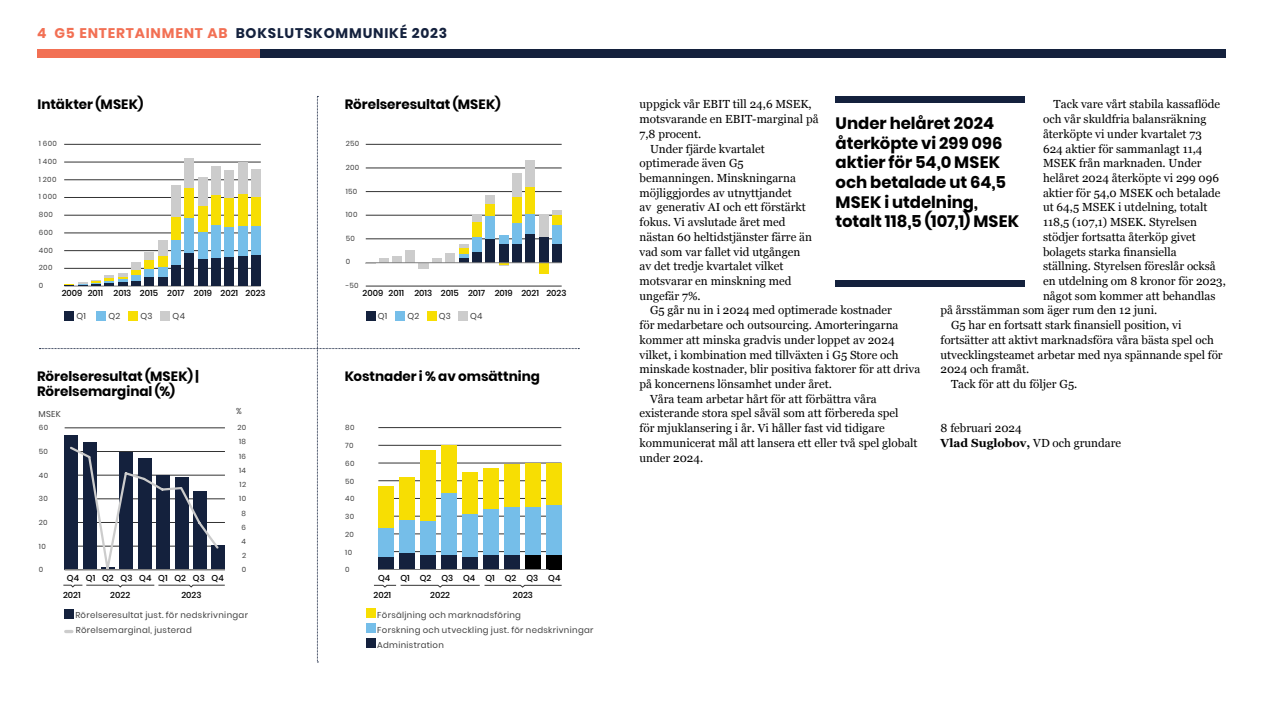
<style>
.page{position:relative;width:1263px;height:711px;background:#fff}
.page>*{position:absolute;margin:0;border:0;box-sizing:border-box;transform-origin:0 0}
.G5_Quote{font:700 16.5px/19.5px "Poppins";letter-spacing:-.005em;color:#000}
.t1{font:700 13.95px "Poppins";letter-spacing:.06em;color:#14213d}
.G5_Subheader{font:700 13.5px/14.7px "Poppins";color:#000}
.G5_Body_indent{font:11.7px/14.7px "Georgia";color:#000}
.G5_Body{font:700 11.7px "Georgia";color:#000}
.G5_Body-2{font:11.7px "Georgia";color:#000}
.graph_legend{font:8.55px "Poppins";letter-spacing:.04em;color:#404040}
.G5_Graph_year{font:500 8.55px "Poppins";color:#000}
.G5_Subheader-2{font:8.55px "Poppins";color:#404040}
.graph_numbers{font:7.2px "Poppins";letter-spacing:.045em;color:#404040}
.s1{color:#f27054}
.s2{font-weight:400}
</style>
<div class="page">
<div style="left:37px;top:49px;width:1189px;height:9px;background:#14213d"></div>
<div style="left:37px;top:49px;width:223px;height:9px;background:#f27054"></div>
<div style="left:836px;top:97px;width:189px;height:6px;background:#14213d"></div>
<div style="left:836px;top:280px;width:189px;height:6px;background:#14213d"></div>
<svg style="left:39px;top:96px;width:540px;height:566px"></svg>
<p class="t1" style="left:37px;top:25px;width:412px"><span class="s1">4 G5 ENTERTAINMENT AB</span> BOKSLUTSKOMMUNIKÉ 2023</p>
<p class="G5_Subheader" style="left:38px;top:96px;width:107px">Intäkter (MSEK)</p>
<p class="G5_Subheader" style="left:345px;top:96px;width:157px">Rörelseresultat (MSEK)</p>
<p class="graph_numbers" style="left:39px;top:139px;width:20px">1 600</p>
<p class="graph_numbers" style="left:39px;top:157px;width:20px">1 400</p>
<p class="graph_numbers" style="left:39px;top:175px;width:19px">1 200</p>
<p class="graph_numbers" style="left:39px;top:192px;width:20px">1 000</p>
<p class="graph_numbers" style="left:39px;top:210px;width:16px">800</p>
<p class="graph_numbers" style="left:39px;top:228px;width:16px">600</p>
<p class="graph_numbers" style="left:39px;top:246px;width:16px">400</p>
<p class="graph_numbers" style="left:39px;top:263px;width:15px">200</p>
<p class="graph_numbers" style="left:39px;top:281px;width:6px">0</p>
<p class="G5_Graph_year" style="left:62px;top:288px;width:22px">2009</p>
<p class="G5_Graph_year" style="left:88px;top:288px;width:17px">2011</p>
<p class="G5_Graph_year" style="left:114px;top:288px;width:19px">2013</p>
<p class="G5_Graph_year" style="left:140px;top:288px;width:20px">2015</p>
<p class="G5_Graph_year" style="left:167px;top:288px;width:19px">2017</p>
<p class="G5_Graph_year" style="left:194px;top:288px;width:19px">2019</p>
<p class="G5_Graph_year" style="left:220px;top:288px;width:19px">2021</p>
<p class="G5_Graph_year" style="left:246px;top:288px;width:22px">2023</p>
<p class="graph_numbers" style="left:346px;top:139px;width:15px">250</p>
<p class="graph_numbers" style="left:346px;top:163px;width:15px">200</p>
<p class="graph_numbers" style="left:346px;top:187px;width:13px">150</p>
<p class="graph_numbers" style="left:346px;top:210px;width:13px">100</p>
<p class="graph_numbers" style="left:346px;top:234px;width:11px">50</p>
<p class="graph_numbers" style="left:346px;top:257px;width:6px">0</p>
<p class="graph_numbers" style="left:346px;top:281px;width:14px">-50</p>
<p class="G5_Graph_year" style="left:362px;top:288px;width:22px">2009</p>
<p class="G5_Graph_year" style="left:389px;top:288px;width:17px">2011</p>
<p class="G5_Graph_year" style="left:414px;top:288px;width:19px">2013</p>
<p class="G5_Graph_year" style="left:441px;top:288px;width:20px">2015</p>
<p class="G5_Graph_year" style="left:468px;top:288px;width:19px">2017</p>
<p class="G5_Graph_year" style="left:495px;top:288px;width:19px">2019</p>
<p class="G5_Graph_year" style="left:521px;top:288px;width:19px">2021</p>
<p class="G5_Graph_year" style="left:546px;top:288px;width:22px">2023</p>
<p class="graph_legend" style="left:77px;top:311px;width:11px">Q1</p>
<p class="graph_legend" style="left:108px;top:311px;width:13px">Q2</p>
<p class="graph_legend" style="left:140px;top:311px;width:14px">Q3</p>
<p class="graph_legend" style="left:173px;top:311px;width:14px">Q4</p>
<p class="graph_legend" style="left:378px;top:311px;width:11px">Q1</p>
<p class="graph_legend" style="left:407px;top:311px;width:13px">Q2</p>
<p class="graph_legend" style="left:439px;top:311px;width:14px">Q3</p>
<p class="graph_legend" style="left:470px;top:311px;width:14px">Q4</p>
<p class="G5_Subheader" style="left:37px;top:368px;width:163px">Rörelseresultat (MSEK) |<br>Rörelsemarginal (%)</p>
<p class="G5_Subheader" style="left:345px;top:368px;width:197px">Kostnader i % av omsättning</p>
<p class="graph_legend" style="left:38px;top:408px;width:24px">MSEK</p>
<p class="graph_numbers" style="left:39px;top:423px;width:11px">60</p>
<p class="graph_numbers" style="left:39px;top:447px;width:11px">50</p>
<p class="graph_numbers" style="left:39px;top:470px;width:11px">40</p>
<p class="graph_numbers" style="left:39px;top:494px;width:10px">30</p>
<p class="graph_numbers" style="left:39px;top:518px;width:10px">20</p>
<p class="graph_numbers" style="left:39px;top:541px;width:8px">10</p>
<p class="graph_numbers" style="left:39px;top:565px;width:6px">0</p>
<p class="G5_Graph_year" style="left:67px;top:573px;width:158px">Q4 Q1 Q2 Q3 Q4 Q1 Q2 Q3 Q4</p>
<p class="G5_Graph_year" style="left:63px;top:589px;width:19px">2021</p>
<p class="G5_Graph_year" style="left:110px;top:589px;width:21px">2022</p>
<p class="G5_Graph_year" style="left:181px;top:589px;width:22px">2023</p>
<p class="G5_Subheader-2" style="left:236px;top:406px;width:7px">%</p>
<p class="graph_numbers" style="left:237px;top:423px;width:10px">20</p>
<p class="graph_numbers" style="left:239px;top:437px;width:8px">18</p>
<p class="graph_numbers" style="left:239px;top:451px;width:8px">16</p>
<p class="graph_numbers" style="left:239px;top:466px;width:8px">14</p>
<p class="graph_numbers" style="left:240px;top:480px;width:8px">12</p>
<p class="graph_numbers" style="left:239px;top:494px;width:8px">10</p>
<p class="graph_numbers" style="left:242px;top:508px;width:6px">8</p>
<p class="graph_numbers" style="left:242px;top:522px;width:6px">6</p>
<p class="graph_numbers" style="left:242px;top:537px;width:6px">4</p>
<p class="graph_numbers" style="left:242px;top:551px;width:6px">2</p>
<p class="graph_numbers" style="left:242px;top:565px;width:6px">0</p>
<p class="graph_legend" style="left:75px;top:609px;width:174px">Rörelseresultat just. för nedskrivningar</p>
<p class="graph_legend" style="left:76px;top:624px;width:117px">Rörelsemarginal, justerad</p>
<p class="graph_numbers" style="left:345px;top:423px;width:11px">80</p>
<p class="graph_numbers" style="left:345px;top:441px;width:10px">70</p>
<p class="graph_numbers" style="left:345px;top:459px;width:11px">60</p>
<p class="graph_numbers" style="left:345px;top:476px;width:11px">50</p>
<p class="graph_numbers" style="left:345px;top:494px;width:11px">40</p>
<p class="graph_numbers" style="left:345px;top:512px;width:10px">30</p>
<p class="graph_numbers" style="left:345px;top:530px;width:10px">20</p>
<p class="graph_numbers" style="left:345px;top:547px;width:8px">10</p>
<p class="graph_numbers" style="left:345px;top:565px;width:6px">0</p>
<p class="G5_Graph_year" style="left:378px;top:573px;width:184px">Q4 Q1 Q2 Q3 Q4 Q1 Q2 Q3 Q4</p>
<p class="G5_Graph_year" style="left:374px;top:590px;width:19px">2021</p>
<p class="G5_Graph_year" style="left:430px;top:590px;width:21px">2022</p>
<p class="G5_Graph_year" style="left:513px;top:590px;width:22px">2023</p>
<p class="graph_legend" style="left:377px;top:609px;width:145px">Försäljning och marknadsföring</p>
<p class="graph_legend" style="left:377px;top:624px;width:218px">Forskning och utveckling just. för nedskrivningar</p>
<p class="graph_legend" style="left:377px;top:639px;width:68px">Administration</p>
<p class="G5_Body_indent" style="left:1053px;top:96px;width:168px">Tack vare vårt stabila kassaflöde</p>
<p class="G5_Body_indent" style="left:1043px;top:111px;width:165px">och vår skuldfria balansräkning</p>
<p class="G5_Body_indent" style="left:1043px;top:126px;width:160px">återköpte vi under kvartalet 73</p>
<p class="G5_Body_indent" style="left:1043px;top:140px;width:161px">624 aktier för sammanlagt 11,4</p>
<p class="G5_Body_indent" style="left:1043px;top:155px;width:160px">MSEK från marknaden. Under</p>
<p class="G5_Body_indent" style="left:1043px;top:170px;width:177px">helåret 2024 återköpte vi 299 096</p>
<p class="G5_Body_indent" style="left:1043px;top:185px;width:179px">aktier för 54,0 MSEK och betalade</p>
<p class="G5_Body_indent" style="left:1043px;top:199px;width:166px">ut 64,5 MSEK i utdelning, totalt</p>
<p class="G5_Body_indent" style="left:1043px;top:214px;width:155px">118,5 (107,1) MSEK. Styrelsen</p>
<p class="G5_Body_indent" style="left:1043px;top:229px;width:154px">stödjer fortsatta återköp givet</p>
<p class="G5_Body_indent" style="left:1043px;top:243px;width:135px">bolagets starka finansiella</p>
<p class="G5_Body_indent" style="left:1043px;top:258px;width:174px">ställning. Styrelsen föreslår också</p>
<p class="G5_Body_indent" style="left:1043px;top:273px;width:184px">en utdelning om 8 kronor för 2023,</p>
<p class="G5_Body_indent" style="left:1043px;top:287px;width:174px">något som kommer att behandlas</p>
<p class="G5_Body_indent" style="left:940px;top:302px;width:218px">på årsstämman som äger rum den 12 juni.</p>
<p class="G5_Body_indent" style="left:940px;top:317px;width:284px;text-indent:11px">G5 har en fortsatt stark finansiell position, vi fortsätter att aktivt marknadsföra våra bästa spel och utvecklingsteamet arbetar med nya spännande spel för 2024 och framåt.</p>
<p class="G5_Body_indent" style="left:951px;top:376px;width:128px">Tack för att du följer G5.</p>
<p class="G5_Body-2" style="left:940px;top:419px;width:83px">8 februari 2024</p>
<p class="G5_Body" style="left:940px;top:433px;width:182px">Vlad Suglobov, <span class="s2">VD och grundare</span></p>
<p class="G5_Body_indent" style="left:640px;top:96px;width:181px">uppgick vår EBIT till 24,6 MSEK, motsvarande en EBIT-marginal på<br>7,8 procent.</p>
<p class="G5_Body_indent" style="left:640px;top:140px;width:174px;text-indent:11px">Under fjärde kvartalet optimerade även G5 bemanningen. Minskningarna möjliggjordes av utnyttjandet<br>av generativ AI och ett förstärkt fokus. Vi avslutade året med nästan 60 heltidstjänster färre än vad som var fallet vid utgången av det tredje kvartalet vilket motsvarar en minskning med ungefär 7%.</p>
<p class="G5_Body_indent" style="left:640px;top:302px;width:282px;text-indent:11px">G5 går nu in i 2024 med optimerade kostnader<br>för medarbetare och outsourcing. Amorteringarna kommer att minska gradvis under loppet av 2024 vilket, i kombination med tillväxten i G5 Store och minskade kostnader, blir positiva faktorer för att driva på koncernens lönsamhet under året.</p>
<p class="G5_Body_indent" style="left:640px;top:390px;width:280px;text-indent:11px">Våra team arbetar hårt för att förbättra våra existerande stora spel såväl som att förbereda spel<br>för mjuklansering i år. Vi håller fast vid tidigare kommunicerat mål att lansera ett eller två spel globalt under 2024.</p>
<p class="G5_Quote" style="left:836px;top:114px;width:185px">Under helåret 2024 återköpte vi 299 096 aktier för 54,0 MSEK och betalade ut 64,5<br>MSEK i utdelning, totalt 118,5 (107,1) MSEK</p>
</div>
